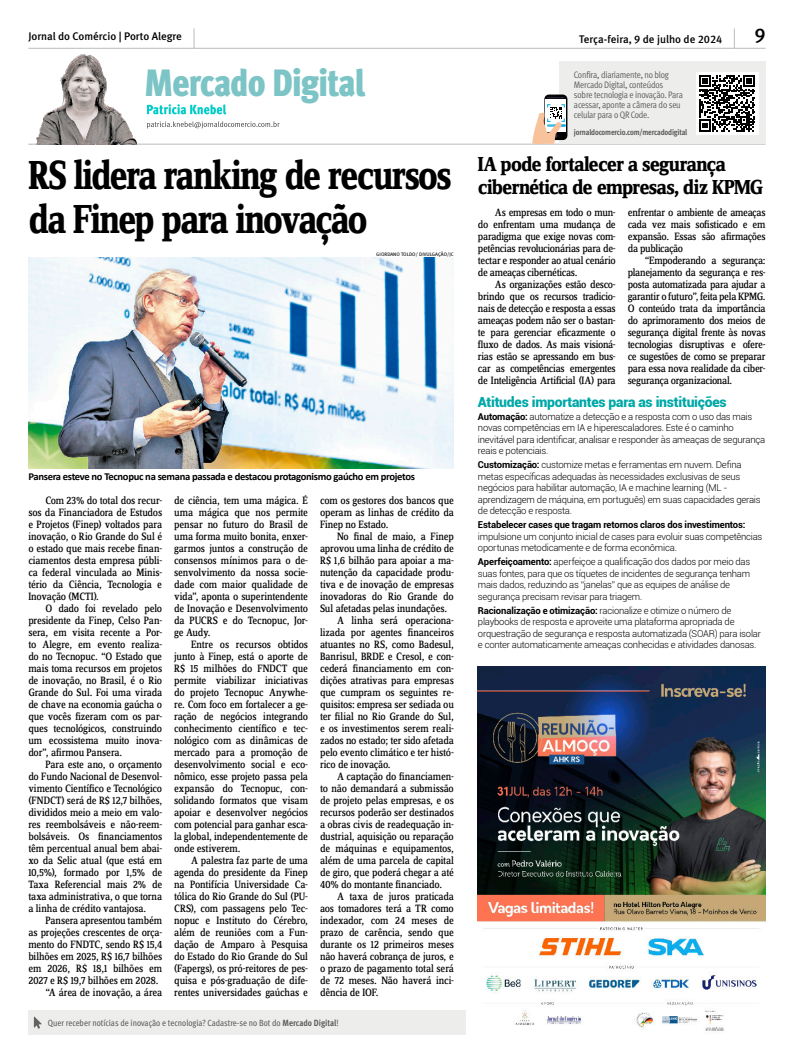
<style>
.page{position:relative;width:794px;height:1063px;background:#fff}
.page>*{position:absolute;margin:0;border:0;box-sizing:border-box;transform-origin:0 0}
.Abre{font:700 42px/44px "Zine Serif Dis";letter-spacing:-.045em;color:#000;scale:.9 1}
.TEXTO{font:38px "Meta Cond Black LF";letter-spacing:-.03em;color:#7cc4c6}
.Matéria_3_2_1{font:700 21px/23px "Zine Serif Dis";letter-spacing:-.04em;color:#000}
.t1{font:19.9px "Meta Medium LF";color:#000}
.SUBTIT_BOX{font:900 14px "Roboto";letter-spacing:-.02em;color:#00a8a8}
.TEXTO-2{font:11px/12px "Zine Serif Dis";letter-spacing:-.025em;color:#000;text-align:justify}
.Cabeçalho{font:11px "Meta Medium LF";color:#000}
.Legenda{font:700 10.6px "Calibri";letter-spacing:-.03em;color:#000}
.TEXTO-3{font:300 9.5px/11.4px "Roboto";letter-spacing:-.025em;color:#000}
.Nome_editor_cabeçalh{font:9.4px/9.9px "Meta Cond Normal LF";letter-spacing:-.02em;color:#565655}
.Email_editor_cabeçal{font:9px "Meta Cond Book LF";color:#565655}
.Nome_editor_cabeçalh-2{font:8.2px "Meta Cond Bold LF";letter-spacing:-.02em;color:#565655}
.Crédito{font:5px "Meta Book Caps";color:#000}
.s1{font-family:"Meta Cond Bold LF"}
.s2{font-weight:700}
</style>
<div class="page">
<hr style="left:28px;top:144px;width:737px;height:1px;background:#bbb">
<hr style="left:28px;top:48px;width:737px;height:1px;background:#bbb">
<svg style="left:734px;top:28px;width:1px;height:20px"></svg>
<svg style="left:194px;top:28px;width:1px;height:20px"></svg>
<div style="left:28px;top:1011px;width:438px;height:24px;background:#ededec"></div>
<svg style="left:34px;top:1017px;width:8px;height:12px"></svg>
<svg style="left:147px;top:121px;width:133px;height:8px"></svg>
<svg style="left:147px;top:104px;width:79px;height:10px"></svg>
<img style="left:28px;top:54px;width:108px;height:90px">
<div style="left:559px;top:61px;width:206px;height:83px;background:#ededec"></div>
<div style="left:696px;top:72px;width:62px;height:63px;background:#fff"></div>
<svg style="left:699px;top:75px;width:56px;height:56px"></svg>
<svg style="left:532px;top:95px;width:35px;height:49px"></svg>
<img style="left:28px;top:258px;width:426px;height:210px">
<img style="left:478px;top:666px;width:287px;height:365px">
<p class="Cabeçalho" style="left:28px;top:30px;width:155px">Jornal do Comércio | Porto Alegre</p>
<p class="Cabeçalho" style="left:579px;top:32px;width:145px">Terça-feira, 9 de julho de 2024</p>
<p class="t1" style="left:754px;top:24px;width:13px">9</p>
<p class="TEXTO" style="left:145px;top:60px;width:221px">Mercado Digital</p>
<p class="Nome_editor_cabeçalh" style="left:574px;top:70px;width:110px">Confira, diariamente, no blog<br>Mercado Digital, conteúdos sobre tecnologia e inovação. Para acessar, aponte a câmera do seu celular para o QR Code.</p>
<p class="Nome_editor_cabeçalh-2" style="left:574px;top:127px;width:115px">jornaldocomercio.com/mercadodigital</p>
<p class="Abre" style="left:28px;top:156px;width:472px">RS lidera ranking de recursos da Finep para inovação</p>
<p class="Crédito" style="left:376px;top:252px;width:79px">GIORDANO TOLDO/ DIVULGAÇÃO/JC</p>
<p class="Legenda" style="left:28px;top:469px;width:388px">Pansera esteve no Tecnopuc na semana passada e destacou protagonismo gaúcho em projetos</p>
<p class="TEXTO-2" style="left:28px;top:495px;width:135px;text-indent:17px">Com 23% do total dos recur&shy;sos da Financiadora de Estudos e Projetos (Finep) voltados para inovação, o Rio Grande do Sul é o estado que mais recebe finan&shy;ciamentos desta empresa públi&shy;ca federal vinculada ao Minis&shy;tério da Ciência, Tecnologia e Inovação (MCTI).</p>
<p class="TEXTO-2" style="left:28px;top:603px;width:135px;text-indent:17px">O dado foi revelado pelo presidente da Finep, Celso Pan&shy;sera, em visita recente a Por&shy;to Alegre, em evento realiza&shy;do no Tecnopuc. “O Estado que mais toma recursos em projetos de inovação, no Brasil, é o Rio Grande do Sul. Foi uma virada de chave na economia gaúcha o que vocês fizeram com os par&shy;ques tecnológicos, construindo um ecossistema muito inova&shy;dor”, afirmou Pansera.</p>
<p class="TEXTO-2" style="left:28px;top:759px;width:135px;text-indent:17px">Para este ano, o orçamento do Fundo Nacional de Desenvol&shy;vimento Científico e Tecnológico (FNDCT) será de R$ 12,7 bilhões, divididos meio a meio em valo&shy;res reembolsáveis e não-reem&shy;bolsáveis. Os financiamentos têm percentual anual bem abai&shy;xo da Selic atual (que está em 10,5%), formado por 1,5% de Taxa Referencial mais 2% de taxa administrativa, o que torna a linha de crédito vantajosa.</p>
<p class="TEXTO-2" style="left:28px;top:915px;width:135px;text-indent:17px">Pansera apresentou também as projeções crescentes de orça&shy;mento do FNDTC, sendo R$ 15,4 bilhões em 2025, R$ 16,7 bilhões em 2026, R$ 18,1 bilhões em 2027 e R$ 19,7 bilhões em 2028.</p>
<p class="TEXTO-2" style="left:45px;top:987px;width:118px">“A área de inovação, a área</p>
<p class="TEXTO-2" style="left:174px;top:495px;width:135px">de ciência, tem uma mágica. É uma mágica que nos permite pensar no futuro do Brasil de uma forma muito bonita, enxer&shy;garmos juntos a construção de consensos mínimos para o de&shy;senvolvimento da nossa socie&shy;dade com maior qualidade de vida”, aponta o superintendente de Inovação e Desenvolvimento da PUCRS e do Tecnopuc, Jor&shy;ge Audy.</p>
<p class="TEXTO-2" style="left:174px;top:639px;width:135px;text-indent:17px">Entre os recursos obtidos junto à Finep, está o aporte de R$ 15 milhões do FNDCT que permite viabilizar iniciativas do projeto Tecnopuc Anywhe&shy;re. Com foco em fortalecer a ge&shy;ração de negócios integrando conhecimento científico e tec&shy;nológico com as dinâmicas de mercado para a promoção de desenvolvimento social e eco&shy;nômico, esse projeto passa pela expansão do Tecnopuc, con&shy;solidando formatos que visam apoiar e desenvolver negócios com potencial para ganhar esca&shy;la global, independentemente de onde estiverem.</p>
<p class="TEXTO-2" style="left:174px;top:855px;width:135px;text-indent:17px">A palestra faz parte de uma agenda do presidente da Finep na Pontifícia Universidade Ca&shy;tólica do Rio Grande do Sul (PU-CRS), com passagens pelo Tec&shy;nopuc e Instituto do Cérebro, além de reuniões com a Fun&shy;dação de Amparo à Pesquisa do Estado do Rio Grande do Sul (Fapergs), os pró-reitores de pes&shy;quisa e pós-graduação de dife&shy;rentes universidades gaúchas e</p>
<p class="TEXTO-2" style="left:320px;top:495px;width:135px">com os gestores dos bancos que operam as linhas de crédito da Finep no Estado.</p>
<p class="TEXTO-2" style="left:320px;top:531px;width:135px;text-indent:17px">No final de maio, a Finep aprovou uma linha de crédito de R$ 1,6 bilhão para apoiar a ma&shy;nutenção da capacidade produ&shy;tiva e de inovação de empresas inovadoras do Rio Grande do Sul afetadas pelas inundações.</p>
<p class="TEXTO-2" style="left:320px;top:615px;width:135px;text-indent:17px">A linha será operaciona&shy;lizada por agentes financeiros atuantes no RS, como Badesul, Banrisul, BRDE e Cresol, e con&shy;cederá financiamento em con&shy;dições atrativas para empresas que cumpram os seguintes re&shy;quisitos: empresa ser sediada ou ter filial no Rio Grande do Sul, e os investimentos serem reali&shy;zados no estado; ter sido afetada pelo evento climático e ter histó&shy;rico de inovação.</p>
<p class="TEXTO-2" style="left:320px;top:771px;width:135px;text-indent:17px">A captação do financiamen&shy;to não demandará a submissão de projeto pelas empresas, e os recursos poderão ser destinados a obras civis de readequação in&shy;dustrial, aquisição ou reparação de máquinas e equipamentos, além de uma parcela de capital de giro, que poderá chegar a até 40% do montante financiado.</p>
<p class="TEXTO-2" style="left:320px;top:891px;width:135px;text-indent:17px">A taxa de juros praticada aos tomadores terá a TR como indexador, com 24 meses de prazo de carência, sendo que durante os 12 primeiros meses não haverá cobrança de juros, e o prazo de pagamento total será de 72 meses. Não haverá inci&shy;dência de IOF.</p>
<p class="Email_editor_cabeçal" style="left:48px;top:1018px;width:292px">Quer receber notícias de inovação e tecnologia? Cadastre-se no Bot do <span class="s1">Mercado Digital</span>!</p>
<p class="Matéria_3_2_1" style="left:478px;top:154px;width:287px">IA pode fortalecer a segurança cibernética de empresas, diz KPMG</p>
<p class="TEXTO-2" style="left:478px;top:207px;width:139px;text-indent:17px">As empresas em todo o mun&shy;do enfrentam uma mudança de paradigma que exige novas com&shy;petências revolucionárias para de&shy;tectar e responder ao atual cenário de ameaças cibernéticas.</p>
<p class="TEXTO-2" style="left:478px;top:279px;width:139px;text-indent:17px">As organizações estão desco&shy;brindo que os recursos tradicio&shy;nais de detecção e resposta a essas ameaças podem não ser o bastan&shy;te para gerenciar eficazmente o fluxo de dados. As mais visioná&shy;rias estão se apressando em bus&shy;car as competências emergentes de Inteligência Artificial (IA) para</p>
<p class="TEXTO-2" style="left:628px;top:207px;width:139px">enfrentar o ambiente de ameaças cada vez mais sofisticado e em expansão. Essas são afirmações da publicação</p>
<p class="TEXTO-2" style="left:628px;top:255px;width:139px;text-indent:17px">“Empoderando a segurança: planejamento da segurança e res&shy;posta automatizada para ajudar a garantir o futuro”, feita pela KPMG.<br>O conteúdo trata da importância do aprimoramento dos meios de segurança digital frente às novas tecnologias disruptivas e ofere&shy;ce sugestões de como se preparar para essa nova realidade da ciber&shy;segurança organizacional.</p>
<p class="SUBTIT_BOX" style="left:478px;top:392px;width:250px">Atitudes importantes para as instituições</p>
<p class="TEXTO-3" style="left:478px;top:411px;width:289px"><span class="s2">Automação:</span> automatize a detecção e a resposta com o uso das mais novas competências em IA e hiperescaladores. Este é o caminho inevitável para identificar, analisar e responder às ameaças de segurança reais e potenciais.</p>
<p class="TEXTO-3" style="left:478px;top:459px;width:284px"><span class="s2">Customização:</span> customize metas e ferramentas em nuvem. Defina metas específicas adequadas às necessidades exclusivas de seus negócios para habilitar automação, IA e machine learning (ML - aprendizagem de máquina, em português) em suas capacidades gerais de detecção e resposta.</p>
<p class="TEXTO-3" style="left:478px;top:519px;width:286px"><span class="s2">Estabelecer cases que tragam retornos claros dos investimentos: </span>impulsione um conjunto inicial de cases para evoluir suas competências oportunas metodicamente e de forma econômica.</p>
<p class="TEXTO-3" style="left:478px;top:556px;width:274px"><span class="s2">Aperfeiçoamento:</span> aperfeiçoe a qualificação dos dados por meio das suas fontes, para que os tíquetes de incidentes de segurança tenham mais dados, reduzindo as “janelas” que as equipes de análise de segurança precisam revisar para triagem.</p>
<p class="TEXTO-3" style="left:478px;top:604px;width:284px"><span class="s2">Racionalização e otimização:</span> racionalize e otimize o número de playbooks de resposta e aproveite uma plataforma apropriada de orquestração de segurança e resposta automatizada (SOAR) para isolar e conter automaticamente ameaças conhecidas e atividades danosas.</p>
</div>
